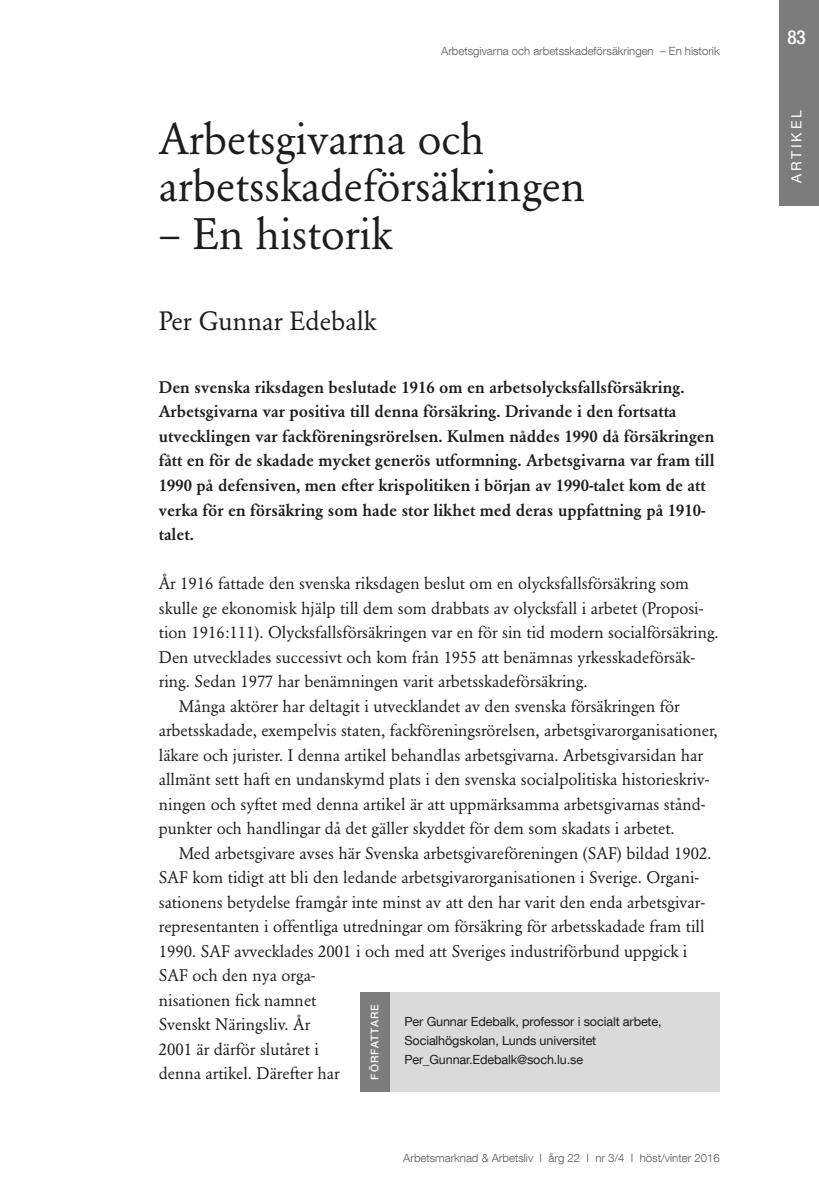
<style>
.page{position:relative;width:819px;height:1201px;background:#fff}
.page>*{position:absolute;margin:0;border:0;box-sizing:border-box;transform-origin:0 0}
.Huvudrubrik{font:43.75px/47.2px "Garamond BE";color:#1d1d1b}
.Författare{font:26.25px "Garamond BE";color:#1d1d1b}
.t1{font:500 condensed 19.25px "Helvetica Neue LT Com";color:#fff}
.Brödtext_-_Indrag{font:16.62px/24.5px "Garamond BE";color:#1d1d1b}
.Ingress{font:500 16.62px/24.5px "Garamond BE";color:#1d1d1b}
.Brödtext_-_Utan_indr{font:16.62px/24.5px "Garamond BE";color:#1d1d1b}
.t2{font:14px "Helvetica Neue LT Com";letter-spacing:.2em;color:#fff}
.Faktaruta_-_Text{font:12.6px/19.2px "Helvetica Neue LT Com";letter-spacing:-.01em;color:#1d1d1b}
.t3{font:300 11.38px "Helvetica Neue LT Com";color:#575756}
.Faktaruta_-_Sidorubr{font:500 10.5px "Helvetica Neue LT Com";letter-spacing:.1em;color:#fff}
</style>
<div class="page">
<div style="left:779px;top:0;width:40px;height:205px;background:#7c7c7c"></div>
<div style="left:360px;top:992px;width:359px;height:99px;background:#dadada"></div>
<div style="left:360px;top:992px;width:29px;height:99px;background:#7c7c7c"></div>
<p class="t3" style="left:441px;top:44px;width:280px">Arbetsgivarna och arbetsskadeförsäkringen – En historik</p>
<p class="Huvudrubrik" style="left:159px;top:116px;width:428px">Arbetsgivarna och arbetsskadeförsäkringen</p>
<p class="Huvudrubrik" style="left:159px;top:210px;width:235px">– En historik</p>
<p class="Författare" style="left:159px;top:305px;width:219px">Per Gunnar Edebalk</p>
<p class="Ingress" style="left:159px;top:375px;width:557px">Den svenska riksdagen beslutade 1916 om en arbetsolycksfallsförsäkring.<br>Arbetsgivarna var positiva till denna försäkring. Drivande i den fortsatta utvecklingen var fackföreningsrörelsen. Kulmen nåddes 1990 då försäkringen fått en för de skadade mycket generös utformning. Arbetsgivarna var fram till 1990 på defensiven, men efter krispolitiken i början av 1990-talet kom de att verka för en försäkring som hade stor likhet med deras uppfattning på 1910- talet.</p>
<p class="Brödtext_-_Utan_indr" style="left:159px;top:571px;width:561px">År 1916 fattade den svenska riksdagen beslut om en olycksfallsförsäkring som skulle ge ekonomisk hjälp till dem som drabbats av olycksfall i arbetet (Proposi&shy;tion 1916:111). Olycksfallsförsäkringen var en för sin tid modern socialförsäkring.<br>Den utvecklades successivt och kom från 1955 att benämnas yrkesskadeförsäk&shy;ring. Sedan 1977 har benämningen varit arbetsskadeförsäkring.</p>
<p class="Brödtext_-_Indrag" style="left:159px;top:693px;width:560px;text-indent:20px">Många aktörer har deltagit i utvecklandet av den svenska försäkringen för arbetsskadade, exempelvis staten, fackföreningsrörelsen, arbetsgivarorganisationer, läkare och jurister. I denna artikel behandlas arbetsgivarna. Arbetsgivarsidan har allmänt sett haft en undanskymd plats i den svenska socialpolitiska historieskriv&shy;ningen och syftet med denna artikel är att uppmärksamma arbetsgivarnas stånd&shy;punkter och handlingar då det gäller skyddet för dem som skadats i arbetet.</p>
<p class="Brödtext_-_Indrag" style="left:159px;top:840px;width:554px;text-indent:20px">Med arbetsgivare avses här Svenska arbetsgivareföreningen (SAF) bildad 1902.<br>SAF kom tidigt att bli den ledande arbetsgivarorganisationen i Sverige. Organi&shy;sationens betydelse framgår inte minst av att den har varit den enda arbetsgivar&shy;representanten i offentliga utredningar om försäkring för arbetsskadade fram till 1990. SAF avvecklades 2001 i och med att Sveriges industriförbund uppgick i SAF och den nya orga-<br>nisationen fick namnet<br>Svenskt Näringsliv. År<br>2001 är därför slutåret i<br>denna artikel. Därefter har</p>
<p class="Faktaruta_-_Sidorubr" style="left:368px;top:1079px;width:77px;rotate:-90deg">FÖRFATTARE</p>
<p class="Faktaruta_-_Text" style="left:404px;top:1011px;width:258px">Per Gunnar Edebalk, professor i socialt arbete,<br>Socialhögskolan, Lunds universitet<br>Per_Gunnar.Edebalk@soch.lu.se</p>
<p class="t3" style="left:403px;top:1151px;width:318px">Arbetsmarknad &amp; Arbetsliv I årg 22 I nr 3/4 I höst/vinter 2016</p>
<p class="t1" style="left:787px;top:25px;width:20px">83</p>
<p class="t2" style="left:788px;top:183px;width:74px;rotate:-90deg">ARTIKEL</p>
</div>
